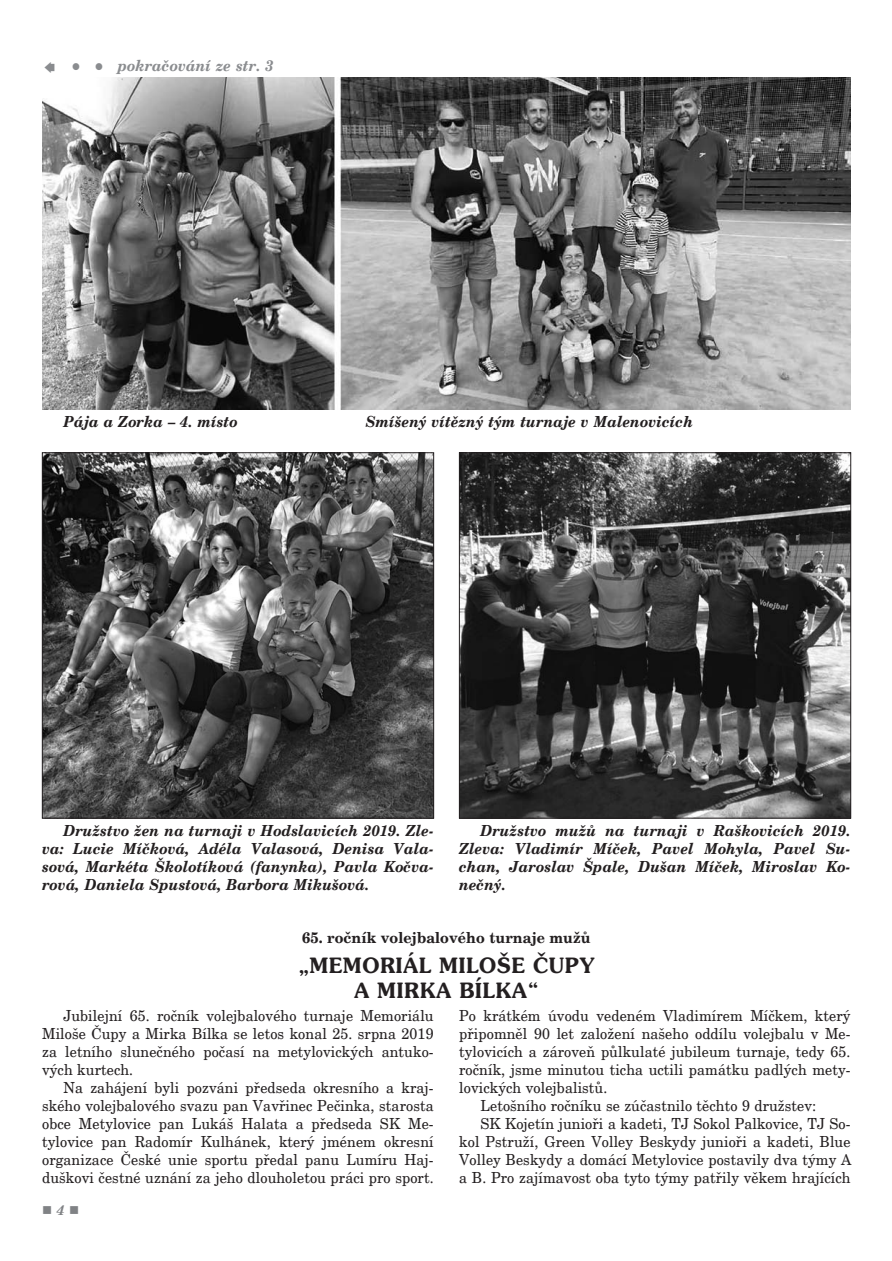
<style>
.page{position:relative;width:892px;height:1261px;background:#fff}
.page>*{position:absolute;margin:0;border:0;box-sizing:border-box;transform-origin:0 0}
.t1{font:21px/25.2px "Southern CE Bold";letter-spacing:.04em;color:#231f20;text-align:center;scale:.95 1}
.t2{font:15px/18px "New Brunswick CE";letter-spacing:.01em;color:#231f20;text-align:justify;scale:.95 1}
.t3{font:italic 15px/18px "New Brunswick CE Bold";letter-spacing:.01em;color:#231f20;text-align:justify;scale:.95 1}
.t4{font:15px "New Brunswick CE Bold";letter-spacing:.01em;color:#231f20;scale:.95 1}
.t5{font:italic 15px "New Brunswick CE Bold";letter-spacing:.01em;color:#8a8c8f;scale:.95 1}
.t6{font:italic 700 13.5px "New Brunswick";color:#808285}
</style>
<div class="page">
<img style="left:42px;top:77px;width:808px;height:332px">
<img style="left:44px;top:454px;width:388px;height:362px">
<div style="left:42px;top:452px;width:392px;height:366px;border:1px solid #231f20"></div>
<img style="left:461px;top:454px;width:388px;height:362px">
<div style="left:459px;top:452px;width:392px;height:366px;border:1px solid #231f20"></div>
<p class="t5" style="left:72px;top:57px;width:214px">● ● pokraèování ze str. 3</p>
<p class="t3" style="left:64px;top:413px;width:185px">Pája a Zorka – 4. místo</p>
<p class="t3" style="left:366px;top:413px;width:346px">Smíšený vítězný tým turnaje v Malenovicích</p>
<p class="t3" style="left:42px;top:821px;width:414px;text-indent:21px">Družstvo žen na turnaji v Hodslavicích 2019. Zle&shy;va: Lucie Míčková, Adéla Valasová, Denisa Vala&shy;sová, Markéta Školotíková (fanynka), Pavla Kočva&shy;rová, Daniela Spustová, Barbora Mikušová.</p>
<p class="t3" style="left:459px;top:821px;width:413px;text-indent:21px">Družstvo mužů na turnaji v Raškovicích 2019.<br>Zleva: Vladimír Míček, Pavel Mohyla, Pavel Su&shy;chan, Jaroslav Špale, Dušan Míček, Miroslav Ko&shy;nečný.</p>
<p class="t4" style="left:302px;top:928px;width:305px">65. ročník volejbalového turnaje mužů</p>
<h1 class="t1" style="left:298px;top:952px;width:313px">„MEMORIÁL MILOŠE ČUPY<br>A MIRKA BÍLKA“</h1>
<p class="t2" style="left:42px;top:1006px;width:413px;text-indent:21px">Jubilejní 65. ročník volejbalového turnaje Memoriálu Miloše Čupy a Mirka Bílka se letos konal 25. srpna 2019 za letního slunečného počasí na metylovických antuko&shy;vých kurtech.</p>
<p class="t2" style="left:42px;top:1078px;width:413px;text-indent:21px">Na zahájení byli pozváni předseda okresního a kraj&shy;ského volejbalového svazu pan Vavřinec Pečinka, starosta obce Metylovice pan Lukáš Halata a předseda SK Me&shy;tylovice pan Radomír Kulhánek, který jménem okresní organizace České unie sportu předal panu Lumíru Haj&shy;duškovi čestné uznání za jeho dlouholetou práci pro sport.</p>
<p class="t6" style="left:42px;top:1201px;width:38px">■ 4 ■</p>
<p class="t2" style="left:459px;top:1006px;width:413px">Po krátkém úvodu vedeném Vladimírem Míčkem, který</p>
<p class="t2" style="left:459px;top:1024px;width:413px">připomněl 90 let založení našeho oddílu volejbalu v Me-</p>
<p class="t2" style="left:459px;top:1042px;width:413px">tylovicích a zároveň půlkulaté jubileum turnaje, tedy 65.</p>
<p class="t2" style="left:459px;top:1060px;width:413px">ročník, jsme minutou ticha uctili památku padlých mety-</p>
<p class="t2" style="left:459px;top:1078px;width:157px">lovických volejbalistů.</p>
<p class="t2" style="left:480px;top:1096px;width:355px">Letošního ročníku se zúčastnilo těchto 9 družstev:</p>
<p class="t2" style="left:480px;top:1114px;width:391px">SK Kojetín junioři a kadeti, TJ Sokol Palkovice, TJ So-</p>
<p class="t2" style="left:459px;top:1132px;width:413px">kol Pstruží, Green Volley Beskydy junioři a kadeti, Blue</p>
<p class="t2" style="left:459px;top:1150px;width:414px">Volley Beskydy a domácí Metylovice postavily dva týmy A</p>
<p class="t2" style="left:459px;top:1168px;width:413px">a B. Pro zajímavost oba tyto týmy patřily věkem hrajících</p>
</div>
